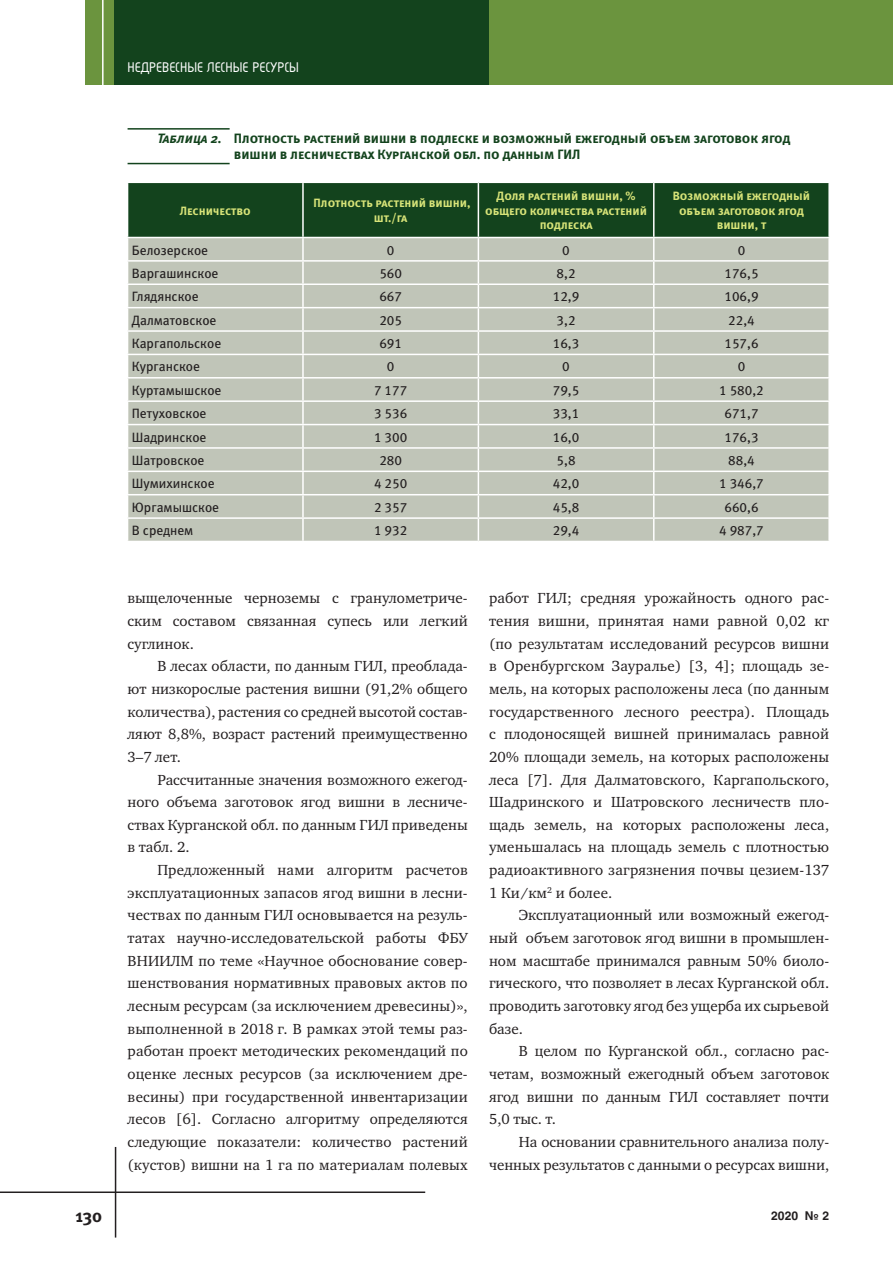
<style>
.page{position:relative;width:893px;height:1263px;background:#fff}
.page>*{position:absolute;margin:0;border:0;box-sizing:border-box;transform-origin:0 0}
.t1{font:18px "Meta Bold C";color:#231f20}
.t2{font:700 16.5px "Magic C";color:#fff}
.Text{font:15px/22.6px "Charter C";color:#231f20;text-align:justify}
.Tabl_02{font:13.5px "Meta Book LFC";color:#231f20}
.Tabl_Zag{font:13.5px/16.2px "Meta Bold Caps C";color:#13431d}
.Tabl_01{font:12px/14.4px "Meta Bold Caps LFC";color:#d7e378;text-align:center}
.t3{font:700 12px "Helios C";color:#231f20}
.s1{font-style:italic}
</style>
<div class="page">
<div style="left:85px;top:0;width:808px;height:85px;background:#6b943e"></div>
<div style="left:115px;top:0;width:374px;height:85px;background:#13431d"></div>
<hr style="left:102px;top:0;width:2px;height:85px;background:#fff">
<hr style="left:0;top:1191px;width:425px;height:2px;background:#231f20">
<hr style="left:115px;top:1147px;width:1px;height:90px;background:#231f20">
<hr style="left:128px;top:128px;width:102px;height:2px;background:#13431d">
<hr style="left:128px;top:163px;width:102px;height:1px;background:#13431d">
<svg style="left:127px;top:182px;width:702px;height:359px;background:#aab5a5"></svg>
<hr style="left:828px;top:519px;width:2px;height:22px;background:#fff">
<p class="t2" style="left:128px;top:60px;width:173px">НЕДРЕВЕСНЫЕ ЛЕСНЫЕ РЕСУРСЫ</p>
<p class="Tabl_Zag" style="left:234px;top:130px;width:558px;text-indent:-77px"><span class="s1">Таблица 2.</span> Плотность растений вишни в подлеске и возможный ежегодный объем заготовок ягод вишни в лесничествах Курганской обл. по данным ГИЛ</p>
<p class="Tabl_01" style="left:180px;top:203px;width:72px">Лесничество</p>
<p class="Tabl_01" style="left:314px;top:196px;width:158px">Плотность растений вишни, шт./га</p>
<p class="Tabl_01" style="left:485px;top:189px;width:163px">Доля растений вишни, % общего количества растений подлеска</p>
<p class="Tabl_01" style="left:673px;top:189px;width:139px">Возможный ежегодный объем заготовок ягод вишни, т</p>
<p class="Tabl_02" style="left:132px;top:242px;width:78px">Белозерское</p>
<p class="Tabl_02" style="left:387px;top:242px;width:9px">0</p>
<p class="Tabl_02" style="left:562px;top:242px;width:9px">0</p>
<p class="Tabl_02" style="left:738px;top:242px;width:9px">0</p>
<p class="Tabl_02" style="left:132px;top:266px;width:88px">Варгашинское</p>
<p class="Tabl_02" style="left:379px;top:266px;width:24px">560</p>
<p class="Tabl_02" style="left:557px;top:266px;width:20px">8,2</p>
<p class="Tabl_02" style="left:724px;top:266px;width:36px">176,5</p>
<p class="Tabl_02" style="left:132px;top:289px;width:68px">Глядянское</p>
<p class="Tabl_02" style="left:379px;top:289px;width:24px">667</p>
<p class="Tabl_02" style="left:553px;top:289px;width:28px">12,9</p>
<p class="Tabl_02" style="left:724px;top:289px;width:36px">106,9</p>
<p class="Tabl_02" style="left:132px;top:312px;width:86px">Далматовское</p>
<p class="Tabl_02" style="left:379px;top:312px;width:24px">205</p>
<p class="Tabl_02" style="left:557px;top:312px;width:20px">3,2</p>
<p class="Tabl_02" style="left:728px;top:312px;width:28px">22,4</p>
<p class="Tabl_02" style="left:132px;top:336px;width:91px">Каргапольское</p>
<p class="Tabl_02" style="left:379px;top:336px;width:24px">691</p>
<p class="Tabl_02" style="left:553px;top:336px;width:28px">16,3</p>
<p class="Tabl_02" style="left:724px;top:336px;width:36px">157,6</p>
<p class="Tabl_02" style="left:132px;top:359px;width:70px">Курганское</p>
<p class="Tabl_02" style="left:387px;top:359px;width:9px">0</p>
<p class="Tabl_02" style="left:562px;top:359px;width:9px">0</p>
<p class="Tabl_02" style="left:738px;top:359px;width:9px">0</p>
<p class="Tabl_02" style="left:132px;top:382px;width:91px">Куртамышское</p>
<p class="Tabl_02" style="left:374px;top:382px;width:35px">7 177</p>
<p class="Tabl_02" style="left:553px;top:382px;width:28px">79,5</p>
<p class="Tabl_02" style="left:719px;top:382px;width:46px">1 580,2</p>
<p class="Tabl_02" style="left:132px;top:406px;width:76px">Петуховское</p>
<p class="Tabl_02" style="left:374px;top:406px;width:35px">3 536</p>
<p class="Tabl_02" style="left:553px;top:406px;width:28px">33,1</p>
<p class="Tabl_02" style="left:724px;top:406px;width:36px">671,7</p>
<p class="Tabl_02" style="left:132px;top:429px;width:76px">Шадринское</p>
<p class="Tabl_02" style="left:374px;top:429px;width:35px">1 300</p>
<p class="Tabl_02" style="left:553px;top:429px;width:28px">16,0</p>
<p class="Tabl_02" style="left:724px;top:429px;width:36px">176,3</p>
<p class="Tabl_02" style="left:132px;top:453px;width:74px">Шатровское</p>
<p class="Tabl_02" style="left:379px;top:453px;width:24px">280</p>
<p class="Tabl_02" style="left:557px;top:453px;width:20px">5,8</p>
<p class="Tabl_02" style="left:728px;top:453px;width:28px">88,4</p>
<p class="Tabl_02" style="left:132px;top:476px;width:84px">Шумихинское</p>
<p class="Tabl_02" style="left:374px;top:476px;width:35px">4 250</p>
<p class="Tabl_02" style="left:553px;top:476px;width:28px">42,0</p>
<p class="Tabl_02" style="left:719px;top:476px;width:46px">1 346,7</p>
<p class="Tabl_02" style="left:132px;top:499px;width:89px">Юргамышское</p>
<p class="Tabl_02" style="left:374px;top:499px;width:35px">2 357</p>
<p class="Tabl_02" style="left:553px;top:499px;width:28px">45,8</p>
<p class="Tabl_02" style="left:724px;top:499px;width:36px">660,6</p>
<p class="Tabl_02" style="left:132px;top:523px;width:63px">В среднем</p>
<p class="Tabl_02" style="left:374px;top:523px;width:35px">1 932</p>
<p class="Tabl_02" style="left:553px;top:523px;width:28px">29,4</p>
<p class="Tabl_02" style="left:719px;top:523px;width:46px">4 987,7</p>
<p class="Text" style="left:128px;top:587px;width:342px">выщелоченные черноземы с гранулометриче&shy;ским составом связанная супесь или легкий суглинок.</p>
<p class="Text" style="left:128px;top:655px;width:342px;text-indent:30px">В лесах области, по данным ГИЛ, преоблада&shy;ют низкорослые растения вишни (91,2% общего количества), растения со средней высотой состав&shy;ляют 8,8%, возраст растений преимущественно 3–7 лет.</p>
<p class="Text" style="left:128px;top:768px;width:342px;text-indent:30px">Рассчитанные значения возможного ежегод&shy;ного объема заготовок ягод вишни в лесниче&shy;ствах Курганской обл. по данным ГИЛ приведены в табл. 2.</p>
<p class="Text" style="left:128px;top:859px;width:342px;text-indent:30px">Предложенный нами алгоритм расчетов эксплуатационных запасов ягод вишни в лесни&shy;чествах по данным ГИЛ основывается на резуль&shy;татах научно-исследовательской работы ФБУ ВНИИЛМ по теме «Научное обоснование совер&shy;шенствования нормативных правовых актов по лесным ресурсам (за исключением древесины)», выполненной в 2018 г. В рамках этой темы раз&shy;работан проект методических рекомендаций по оценке лесных ресурсов (за исключением дре&shy;весины) при государственной инвентаризации лесов [6]. Согласно алгоритму определяются следующие показатели: количество растений (кустов) вишни на 1 га по материалам полевых</p>
<p class="Text" style="left:489px;top:587px;width:342px">работ ГИЛ; средняя урожайность одного рас&shy;тения вишни, принятая нами равной 0,02 кг (по результатам исследований ресурсов вишни в Оренбургском Зауралье) [3, 4]; площадь зе&shy;мель, на которых расположены леса (по данным государственного лесного реестра). Площадь с плодоносящей вишней принималась равной 20% площади земель, на которых расположены леса [7]. Для Далматовского, Каргапольского, Шадринского и Шатровского лесничеств пло&shy;щадь земель, на которых расположены леса, уменьшалась на площадь земель с плотностью радиоактивного загрязнения почвы цезием-137<br>1 Ки/км<sup>2</sup> и более.</p>
<p class="Text" style="left:489px;top:904px;width:342px;text-indent:30px">Эксплуатационный или возможный ежегод&shy;ный объем заготовок ягод вишни в промышлен&shy;ном масштабе принимался равным 50% биоло&shy;гического, что позволяет в лесах Курганской обл. проводить заготовку ягод без ущерба их сырьевой базе.</p>
<p class="Text" style="left:489px;top:1040px;width:342px;text-indent:30px">В целом по Курганской обл., согласно рас&shy;четам, возможный ежегодный объем заготовок ягод вишни по данным ГИЛ составляет почти 5,0 тыс. т.</p>
<p class="Text" style="left:489px;top:1131px;width:342px;text-align:right">На основании сравнительного анализа полу&shy;ченных результатов с данными о ресурсах вишни,</p>
<p class="t1" style="left:75px;top:1205px;width:28px">130</p>
<p class="t3" style="left:771px;top:1208px;width:60px">2020 № 2</p>
</div>
